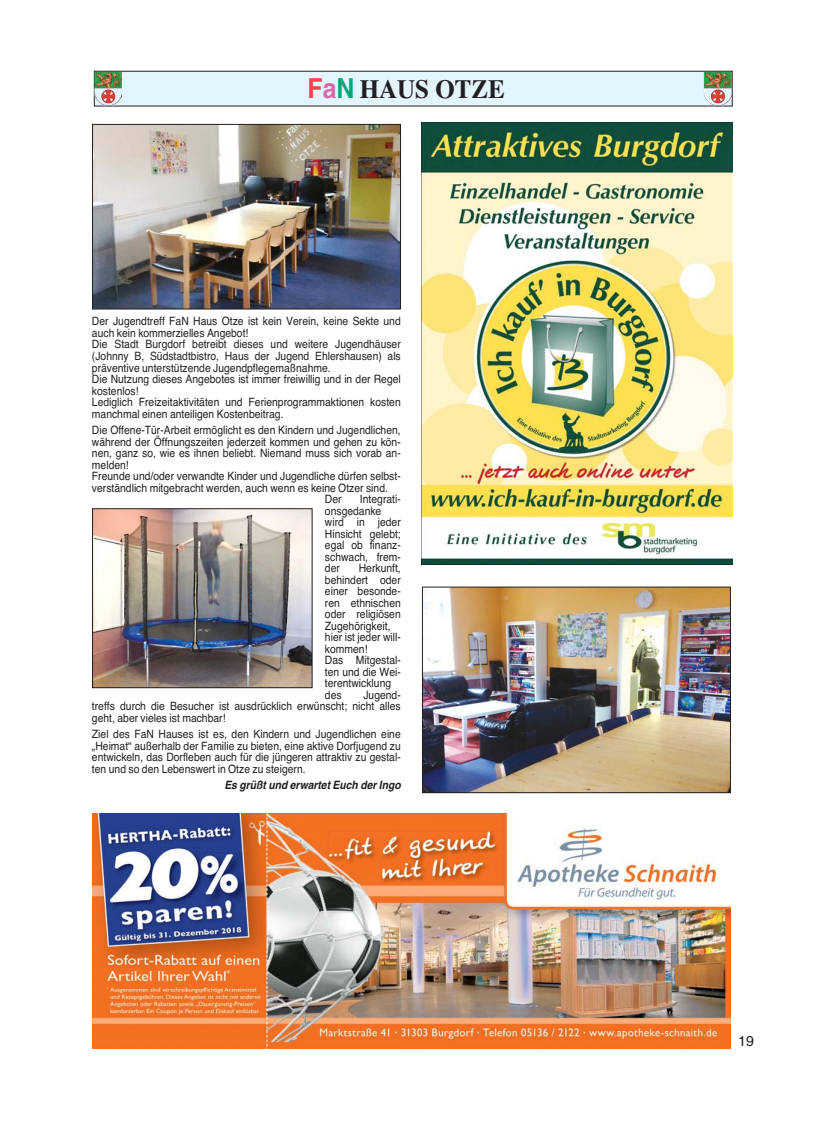
<style>
.page{position:relative;width:823px;height:1131px;background:#fff}
.page>*{position:absolute;margin:0;border:0;box-sizing:border-box;transform-origin:0 0}
.t1{font:700 26.25px "Times";color:#231f20;scale:.95 1}
.t2{font:14.38px "Helvetica";color:#231f20}
.t3{font:11.5px/11.5px "Helvetica";color:#231f20;scale:.9 1}
.t4{font:italic 700 11.5px "Helvetica";color:#231f20;scale:.9 1}
.s1{font-family:"Helvetica";font-size:27.5px;color:#ef474b}
.s2{font-family:"Helvetica";font-size:27.5px;color:#d769a8}
.s3{font-family:"Helvetica";font-size:27.5px;color:#00a776}
</style>
<div class="page">
<img style="left:421px;top:123px;width:311px;height:441px">
<img style="left:424px;top:588px;width:304px;height:203px">
<div style="left:422px;top:586px;width:308px;height:207px;border:1px solid #231f20"></div>
<img style="left:94px;top:126px;width:304px;height:181px">
<div style="left:92px;top:124px;width:308px;height:185px;border:1px solid #231f20"></div>
<img style="left:94px;top:510px;width:216px;height:176px">
<div style="left:92px;top:508px;width:220px;height:180px;border:1px solid #231f20"></div>
<img style="left:92px;top:813px;width:638px;height:235px">
<div style="left:95px;top:71px;width:636px;height:35px;background:#e2f4fd"></div>
<img style="left:94px;top:72px;width:28px;height:33px">
<img style="left:703px;top:72px;width:28px;height:33px">
<p class="t1" style="left:307px;top:79px;width:209px"><span class="s1">F</span><span class="s2">a</span><span class="s3">N</span> HAUS OTZE</p>
<p class="t3" style="left:92px;top:317px;width:344px">Der Jugendtreff FaN Haus Otze ist kein Verein, keine Sekte und auch kein kommerzielles Angebot!<br>Die Stadt Burgdorf betreibt dieses und weitere Jugendhäuser (Johnny B, Südstadtbistro, Haus der Jugend Ehlershausen) als präventive unterstützende Jugendpflegemaßnahme.<br>Die Nutzung dieses Angebotes ist immer freiwillig und in der Regel kostenlos!<br>Lediglich Freizeitaktivitäten und Ferienprogrammaktionen kosten manchmal einen anteiligen Kostenbeitrag.</p>
<p class="t3" style="left:92px;top:425px;width:344px">Die Offene-Tür-Arbeit ermöglicht es den Kindern und Jugendlichen,</p>
<p class="t3" style="left:92px;top:437px;width:344px">während der Öffnungszeiten jederzeit kommen und gehen zu kön-</p>
<p class="t3" style="left:92px;top:448px;width:344px">nen, ganz so, wie es ihnen beliebt. Niemand muss sich vorab an-</p>
<p class="t3" style="left:92px;top:460px;width:42px">melden!</p>
<p class="t3" style="left:92px;top:471px;width:344px">Freunde und/oder verwandte Kinder und Jugendliche dürfen selbst-</p>
<p class="t3" style="left:92px;top:483px;width:330px">verständlich mitgebracht werden, auch wenn es keine Otzer sind.</p>
<p class="t3" style="left:325px;top:494px;width:20px">Der</p>
<p class="t3" style="left:325px;top:494px;width:86px;text-indent:35px">Integrati&shy;onsgedanke wird in jeder<br>Hinsicht gelebt; egal ob finanz&shy;schwach, frem&shy;der</p>
<p class="t3" style="left:325px;top:563px;width:86px;text-indent:34px">Herkunft, behindert oder einer besonde&shy;ren ethnischen oder religiösen<br>Zugehörigkeit, hier ist jeder will&shy;kommen!<br>Das Mitgestal&shy;ten und die Wei&shy;terentwicklung des</p>
<p class="t3" style="left:92px;top:690px;width:344px;text-align:justify;text-indent:271px">Jugend&shy;treffs durch die Besucher ist ausdrücklich erwünscht; nicht alles geht, aber vieles ist machbar!</p>
<p class="t3" style="left:92px;top:729px;width:344px;text-align:justify">Ziel des FaN Hauses ist es, den Kindern und Jugendlichen eine „Heimat“ außerhalb der Familie zu bieten, eine aktive Dorfjugend zu entwickeln, das Dorfleben auch für die jüngeren attraktiv zu gestal&shy;ten und so den Lebenswert in Otze zu steigern.</p>
<p class="t4" style="left:224px;top:781px;width:197px">Es grüßt und erwartet Euch der Ingo</p>
<p class="t2" style="left:737px;top:1035px;width:17px">19</p>
</div>
